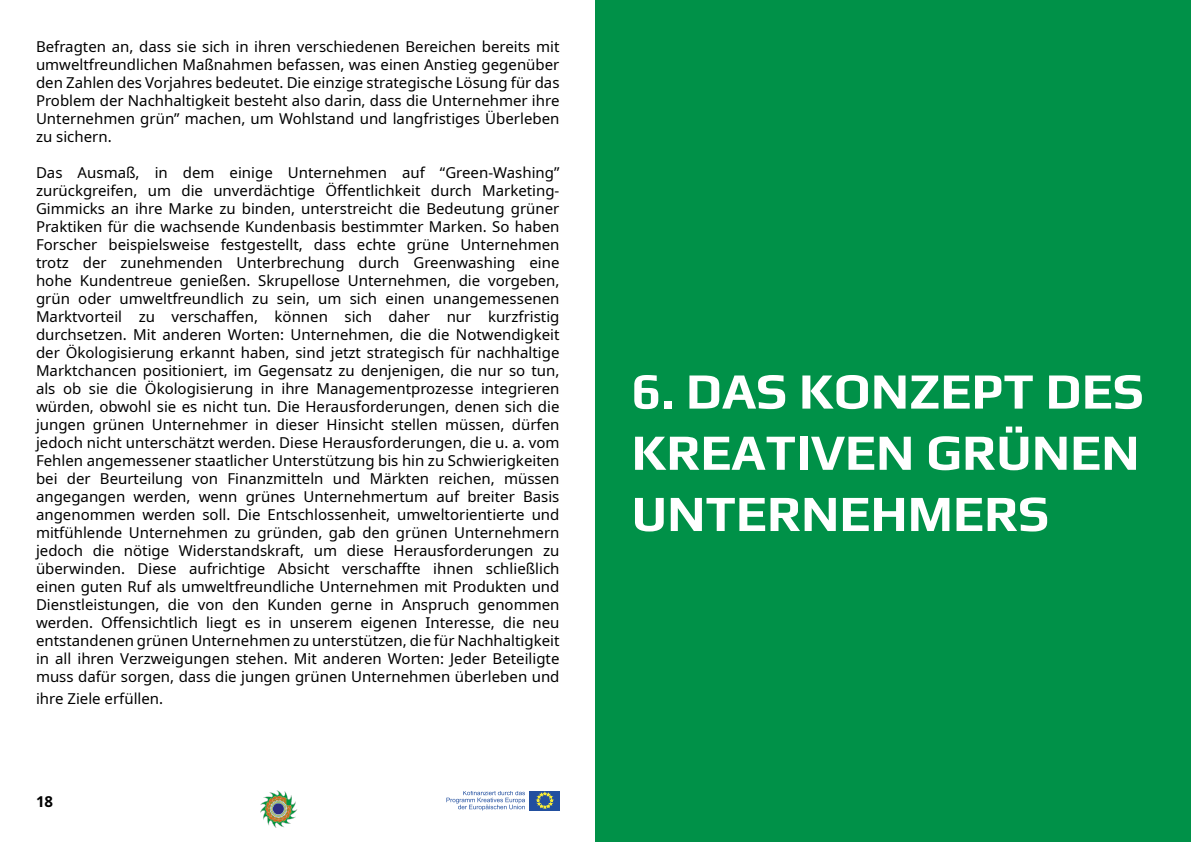
<style>
.page{position:relative;width:1191px;height:842px;background:#fff}
.page>*{position:absolute;margin:0;border:0;box-sizing:border-box;transform-origin:0 0}
.t1{font:700 51px/61.2px "Play";color:#fff;text-align:justify}
.t2{font:15px/18px "Noto Sans";color:#000;text-align:justify}
.t3{font:700 15px "Noto Sans";color:#000}
</style>
<div class="page">
<div style="left:529px;top:791px;width:31px;height:20px;background:#224f9f"></div>
<svg style="left:536px;top:792px;width:17px;height:16px"></svg>
<svg style="left:446px;top:791px;width:79px;height:19px"></svg>
<img style="left:261px;top:791px;width:37px;height:36px">
<div style="left:595px;top:0;width:596px;height:842px;background:#009148"></div>
<p class="t2" style="left:36px;top:38px;width:525px">Befragten an, dass sie sich in ihren verschiedenen Bereichen bereits mit umweltfreundlichen Maßnahmen befassen, was einen Anstieg gegenüber den Zahlen des Vorjahres bedeutet. Die einzige strategische Lösung für das Problem der Nachhaltigkeit besteht also darin, dass die Unternehmer ihre Unternehmen grün” machen, um Wohlstand und langfristiges Überleben zu sichern.</p>
<p class="t2" style="left:36px;top:164px;width:525px">Das Ausmaß, in dem einige Unternehmen auf “Green-Washing” zurückgreifen, um die unverdächtige Öffentlichkeit durch Marketing-Gimmicks an ihre Marke zu binden, unterstreicht die Bedeutung grüner Praktiken für die wachsende Kundenbasis bestimmter Marken. So haben Forscher beispielsweise festgestellt, dass echte grüne Unternehmen trotz der zunehmenden Unterbrechung durch Greenwashing eine hohe Kundentreue genießen. Skrupellose Unternehmen, die vorgeben, grün oder umweltfreundlich zu sein, um sich einen unangemessenen Marktvorteil zu verschaffen, können sich daher nur kurzfristig durchsetzen. Mit anderen Worten: Unternehmen, die die Notwendigkeit der Ökologisierung erkannt haben, sind jetzt strategisch für nachhaltige Marktchancen positioniert, im Gegensatz zu denjenigen, die nur so tun, als ob sie die Ökologisierung in ihre Managementprozesse integrieren würden, obwohl sie es nicht tun. Die Herausforderungen, denen sich die jungen grünen Unternehmer in dieser Hinsicht stellen müssen, dürfen jedoch nicht unterschätzt werden. Diese Herausforderungen, die u. a. vom Fehlen angemessener staatlicher Unterstützung bis hin zu Schwierigkeiten bei der Beurteilung von Finanzmitteln und Märkten reichen, müssen angegangen werden, wenn grünes Unternehmertum auf breiter Basis angenommen werden soll. Die Entschlossenheit, umweltorientierte und mitfühlende Unternehmen zu gründen, gab den grünen Unternehmern jedoch die nötige Widerstandskraft, um diese Herausforderungen zu überwinden. Diese aufrichtige Absicht verschaffte ihnen schließlich einen guten Ruf als umweltfreundliche Unternehmen mit Produkten und Dienstleistungen, die von den Kunden gerne in Anspruch genommen werden. Offensichtlich liegt es in unserem eigenen Interesse, die neu entstandenen grünen Unternehmen zu unterstützen, die für Nachhaltigkeit in all ihren Verzweigungen stehen. Mit anderen Worten: Jeder Beteiligte muss dafür sorgen, dass die jungen grünen Unternehmen überleben und</p>
<p class="t2" style="left:36px;top:690px;width:129px">ihre Ziele erfüllen.</p>
<p class="t3" style="left:36px;top:791px;width:19px">18</p>
<h1 class="t1" style="left:631px;top:357px;width:514px">6. DAS KONZEPT DES KREATIVEN GRÜNEN UNTERNEHMERS</h1>
</div>
